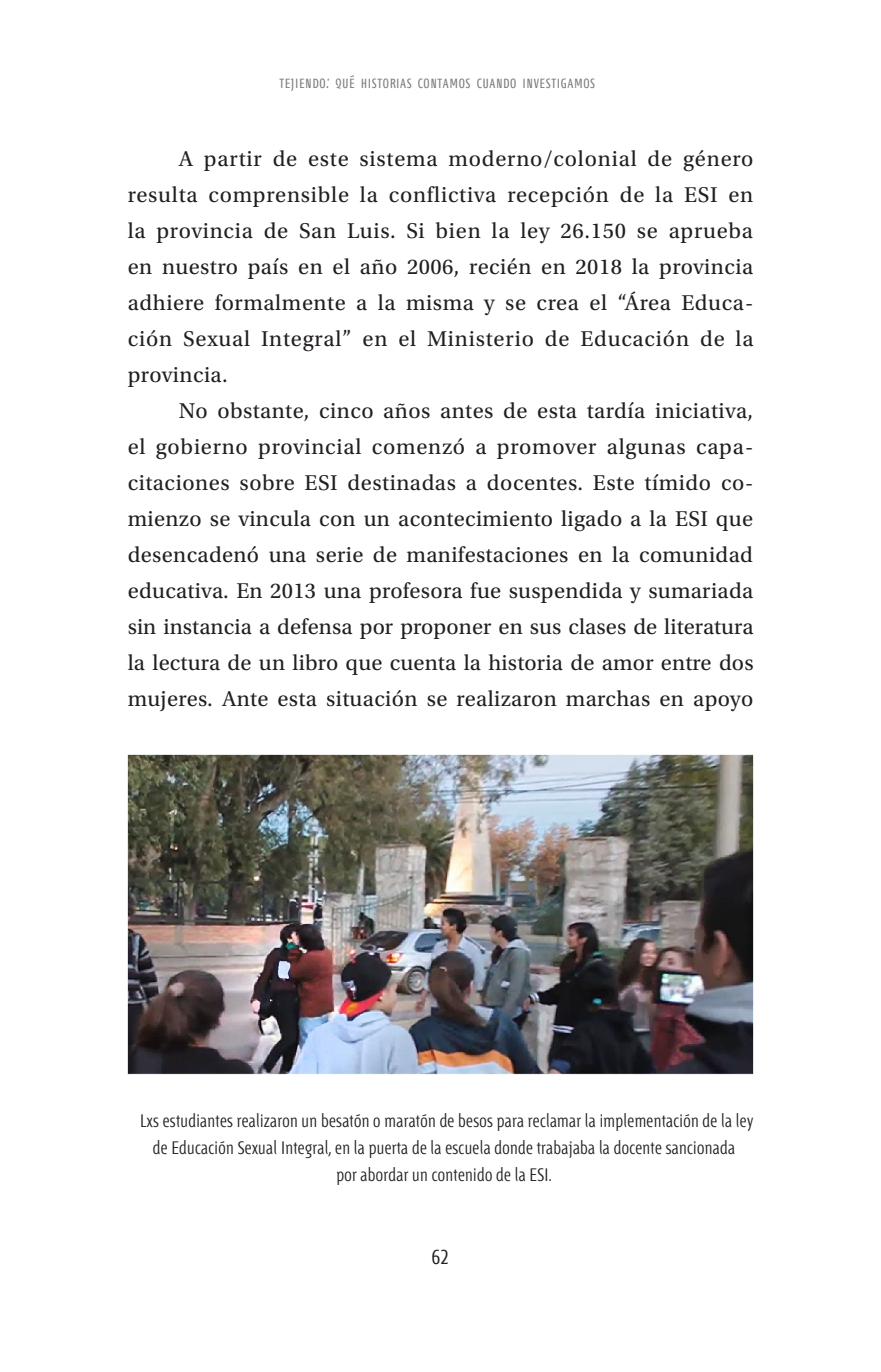
<style>
.page{position:relative;width:881px;height:1372px;background:#fff}
.page>*{position:absolute;margin:0;border:0;box-sizing:border-box;transform-origin:0 0}
.Tejiendo_texto{font:22.5px/36px "Utopia Std";letter-spacing:.015em;color:#231f20;text-align:justify}
.t1{font:300 22.5px "Fontana ND Ee SC";color:#231f20}
.Ejercicios_Epígrafe{font:300 18px/27px "Fontana ND Cc Os F";letter-spacing:.02em;color:#231f20;text-align:center}
.t2{font:300 18px "Fontana ND Ee SC";letter-spacing:.03em;color:#7a7c7f}
</style>
<div class="page">
<img style="left:128px;top:754px;width:625px;height:320px">
<p class="t2" style="left:279px;top:73px;width:317px">tejiendo: qué historias contamos cuando investigamos</p>
<p class="Tejiendo_texto" style="left:128px;top:141px;width:627px;text-indent:51px">A partir de este sistema moderno/colonial de género resulta comprensible la conflictiva recepción de la ESI en la provincia de San Luis. Si bien la ley 26.150 se aprueba en nuestro país en el año 2006, recién en 2018 la provincia adhiere formalmente a la misma y se crea el “Área Educa&shy;ción Sexual Integral” en el Ministerio de Educación de la provincia.</p>
<p class="Tejiendo_texto" style="left:128px;top:393px;width:627px;text-indent:51px">No obstante, cinco años antes de esta tardía iniciativa, el gobierno provincial comenzó a promover algunas capa&shy;citaciones sobre ESI destinadas a docentes. Este tímido co&shy;mienzo se vincula con un acontecimiento ligado a la ESI que desencadenó una serie de manifestaciones en la comunidad educativa. En 2013 una profesora fue suspendida y sumariada sin instancia a defensa por proponer en sus clases de literatura la lectura de un libro que cuenta la historia de amor entre dos mujeres. Ante esta situación se realizaron marchas en apoyo</p>
<p class="Ejercicios_Epígrafe" style="left:140px;top:1108px;width:614px">Lxs estudiantes realizaron un besatón o maratón de besos para reclamar la implementación de la ley de Educación Sexual Integral, en la puerta de la escuela donde trabajaba la docente sancionada<br>por abordar un contenido de la ESI.</p>
<p class="t1" style="left:432px;top:1245px;width:18px">62</p>
</div>
